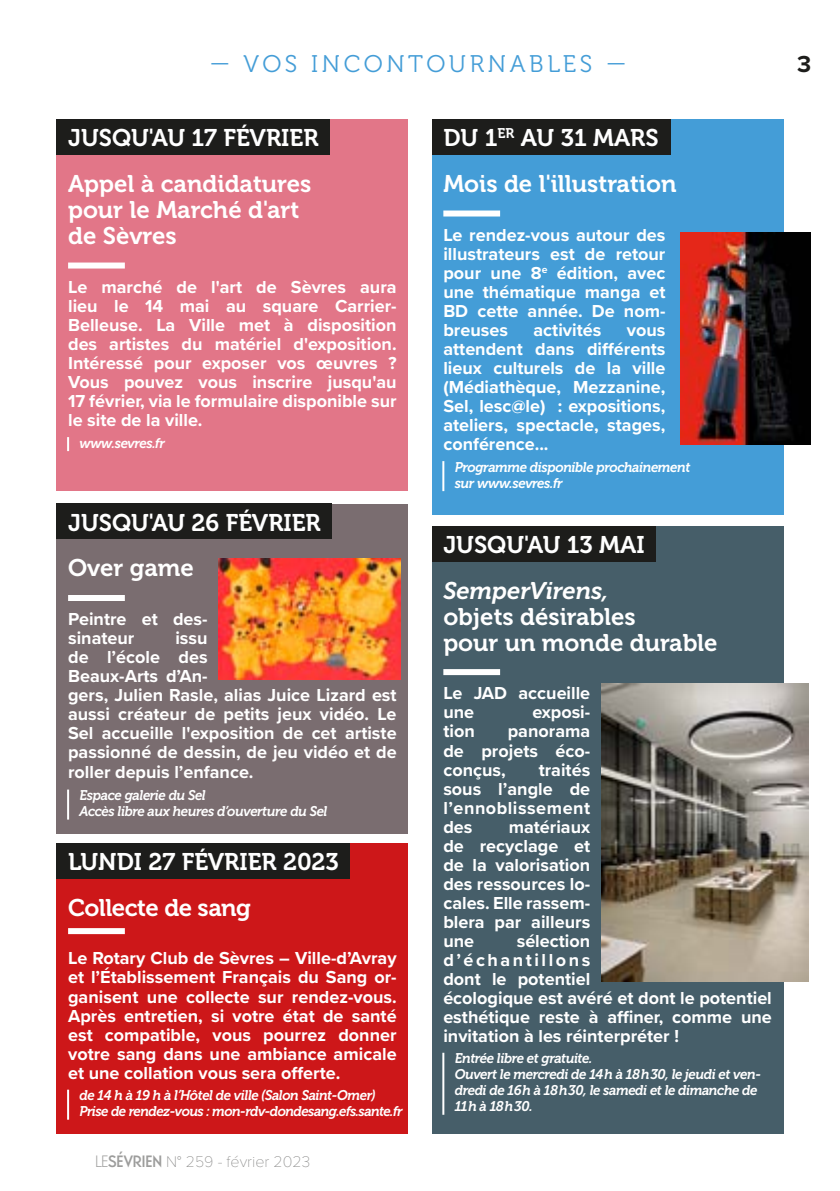
<style>
.page{position:relative;width:840px;height:1191px;background:#fff}
.page>*{position:absolute;margin:0;border:0;box-sizing:border-box;transform-origin:0 0}
.t1{font:24px/45.4px "Museo 700";color:#fff}
.t2{font:24px "Museo 300";letter-spacing:.15em;color:#449dd7}
.t3{font:italic 24px "Museo 700";color:#fff}
.t4{font:700 24px "Proxima Nova";color:#1d1d1b}
.t5{font:700 18px/19px "Proxima Nova";color:#fff;text-align:justify}
.t6{font:100 16px "Proxima Nova T";color:#858584}
.t7{font:italic 14px/16px "Museo 700";letter-spacing:-.03em;color:#fff;scale:.96 1}
.s1{font-family:"Guildford Pro";font-weight:300;color:#9d9d9c}
.s2{font-family:"Guildford Pro";font-weight:500;color:#9d9d9c}
</style>
<div class="page">
<div style="left:57px;top:843px;width:351px;height:291px;background:#cd1719"></div>
<div style="left:57px;top:843px;width:293px;height:35px;background:#1d1d1b"></div>
<hr style="left:67px;top:1089px;width:2px;height:30px;background:#fff">
<div style="left:68px;top:928px;width:57px;height:6px;background:#fff"></div>
<div style="left:57px;top:119px;width:351px;height:371px;background:#e27688"></div>
<div style="left:57px;top:119px;width:273px;height:35px;background:#1d1d1b"></div>
<svg style="left:67px;top:437px;width:2px;height:14px"></svg>
<div style="left:68px;top:262px;width:57px;height:6px;background:#fff"></div>
<div style="left:432px;top:119px;width:350px;height:395px;background:#449dd7"></div>
<div style="left:432px;top:119px;width:237px;height:35px;background:#1d1d1b"></div>
<hr style="left:442px;top:461px;width:2px;height:30px;background:#fff">
<div style="left:443px;top:210px;width:57px;height:6px;background:#fff"></div>
<div style="left:432px;top:526px;width:350px;height:607px;background:#465e69"></div>
<div style="left:432px;top:526px;width:223px;height:35px;background:#1d1d1b"></div>
<hr style="left:442px;top:1052px;width:2px;height:62px;background:#fff">
<div style="left:443px;top:669px;width:57px;height:6px;background:#fff"></div>
<div style="left:57px;top:503px;width:351px;height:330px;background:#7a6d70"></div>
<div style="left:57px;top:503px;width:275px;height:36px;background:#1d1d1b"></div>
<hr style="left:67px;top:789px;width:2px;height:30px;background:#fff">
<div style="left:68px;top:595px;width:57px;height:6px;background:#fff"></div>
<img style="left:219px;top:558px;width:181px;height:121px">
<img style="left:680px;top:232px;width:130px;height:212px">
<img style="left:601px;top:683px;width:206px;height:298px">
<h1 class="t2" style="left:210px;top:51px;width:418px">— VOS INCONTOURNABLES —</h1>
<h1 class="t4" style="left:796px;top:46px;width:16px">3</h1>
<h1 class="t1" style="left:68px;top:115px;width:252px">JUSQU'AU 17 FÉVRIER<br>Appel à candidatures</h1>
<h1 class="t1" style="left:68px;top:196px;width:232px;line-height:26px">pour le Marché d'art de Sèvres</h1>
<p class="t5" style="left:68px;top:277px;width:330px">Le marché de l'art de Sèvres aura lieu le 14 mai au square Carrier-Belleuse. La Ville met à disposition des artistes du matériel d'exposition.<br>Intéressé pour exposer vos œuvres ?<br>Vous pouvez vous inscrire jusqu'au 17 février, via le formulaire disponible sur le site de la ville.</p>
<p class="t7" style="left:79px;top:435px;width:90px">www.sevres.fr</p>
<h1 class="t1" style="left:68px;top:500px;width:254px">JUSQU'AU 26 FÉVRIER<br>Over game</h1>
<p class="t5" style="left:68px;top:609px;width:141px">Peintre et des&shy;sinateur</p>
<p class="t5" style="left:68px;top:628px;width:330px;text-align:left;text-indent:107px">issu<br>de l’école des<br>Beaux-Arts d’An-<br>gers, Julien Rasle, alias Juice Lizard est aussi créateur de petits jeux vidéo. Le<br>Sel accueille l'exposition de cet artiste passionné de dessin, de jeu vidéo et de roller depuis l’enfance.</p>
<p class="t7" style="left:79px;top:787px;width:260px">Espace galerie du Sel<br>Accès libre aux heures d’ouverture du Sel</p>
<h1 class="t1" style="left:68px;top:839px;width:272px">LUNDI 27 FÉVRIER 2023<br>Collecte de sang</h1>
<p class="t5" style="left:68px;top:948px;width:330px">Le Rotary Club de Sèvres – Ville-d’Avray et l’Établissement Français du Sang or&shy;ganisent une collecte sur rendez-vous.<br>Après entretien, si votre état de santé est compatible, vous pourrez donner votre sang dans une ambiance amicale et une collation vous sera offerte.</p>
<p class="t7" style="left:79px;top:1087px;width:338px">de 14 h à 19 h à l’Hôtel de ville (Salon Saint-Omer)<br>Prise de rendez-vous : mon-rdv-dondesang.efs.sante.fr</p>
<p class="t6" style="left:94px;top:1149px;width:217px"><span class="s1">LE</span><span class="s2">SÉVRIEN</span> N° 259 - février 2023</p>
<h1 class="t1" style="left:443px;top:115px;width:234px">DU 1<sup>ER</sup> AU 31 MARS<br>Mois de l'illustration</h1>
<p class="t5" style="left:443px;top:225px;width:223px">Le rendez-vous autour des illustrateurs est de retour pour une 8<sup>e</sup> édition, avec une thématique manga et BD cette année. De nom&shy;breuses</p>
<p class="t5" style="left:533px;top:320px;width:69px">activités</p>
<p class="t5" style="left:443px;top:320px;width:223px;text-indent:183px">vous attendent dans différents lieux culturels de la ville (Médiathèque, Mezzanine, Sel, lesc@le) : expositions, ateliers, spectacle, stages, conférence...</p>
<p class="t7" style="left:454px;top:459px;width:247px">Programme disponible prochainement sur www.sevres.fr</p>
<h1 class="t1" style="left:443px;top:522px;width:203px">JUSQU'AU 13 MAI</h1>
<h1 class="t3" style="left:443px;top:577px;width:167px">SemperVirens,</h1>
<h1 class="t1" style="left:443px;top:603px;width:276px;line-height:26px">objets désirables<br>pour un monde durable</h1>
<p class="t5" style="left:443px;top:683px;width:148px">Le JAD accueille une</p>
<p class="t5" style="left:532px;top:702px;width:59px">exposi-</p>
<p class="t5" style="left:443px;top:721px;width:33px">tion</p>
<p class="t5" style="left:443px;top:721px;width:148px;text-indent:64px">panorama de projets éco&shy;conçus,</p>
<p class="t5" style="left:443px;top:759px;width:148px;text-indent:95px">traités sous l’angle de l’ennoblissement des</p>
<p class="t5" style="left:443px;top:816px;width:148px;text-indent:65px">matériaux de recyclage et de la valorisation des ressources lo&shy;cales. Elle rassem&shy;blera par ailleurs une</p>
<p class="t5" style="left:443px;top:930px;width:330px;text-align:left;text-indent:73px">sélection<br>d’échantillons<br>dont le potentiel<br>écologique est avéré et dont le potentiel esthétique reste à affiner, comme une invitation à les réinterpréter !</p>
<p class="t7" style="left:454px;top:1050px;width:320px">Entrée libre et gratuite.<br>Ouvert le mercredi de 14h à 18h30, le jeudi et ven&shy;dredi de 16h à 18h30, le samedi et le dimanche de 11h à 18h30.</p>
</div>
